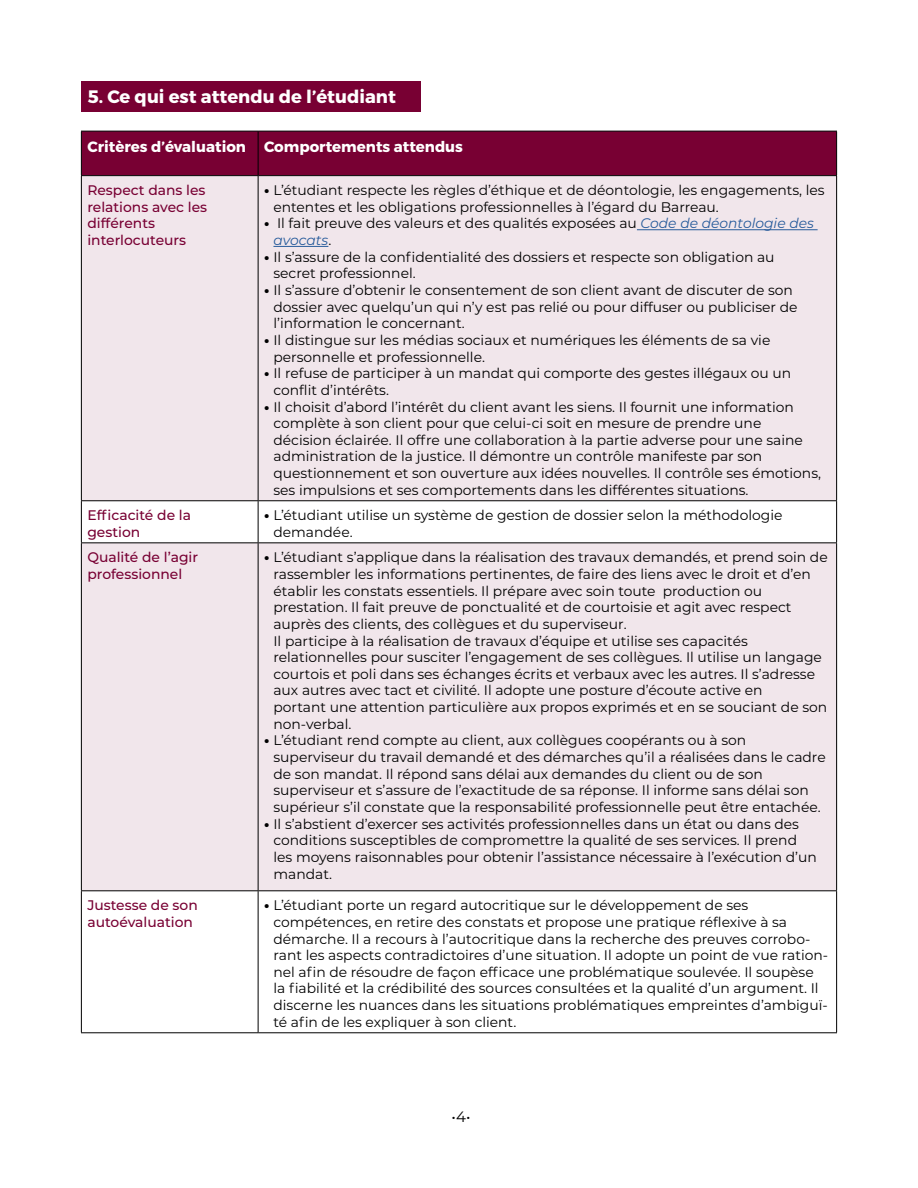
<style>
.page{position:relative;width:918px;height:1188px;background:#fff}
.page>*{position:absolute;margin:0;border:0;box-sizing:border-box;transform-origin:0 0}
.Intertitre_2{font:700 18px "Montserrat";color:#fff}
.t1{font:700 15px "Montserrat";color:#fff}
.t2{font:15px "Montserrat";color:#000}
.t3{font:13.8px/16.6px "Montserrat";color:#000}
.t4{font:500 13.8px/16.6px "Montserrat";color:#780033}
.s1{font-weight:800}
.s2{font-style:italic;color:#275b9b}
</style>
<div class="page">
<div style="left:81px;top:81px;width:339px;height:30px;background:#780033"></div>
<div style="left:82px;top:132px;width:754px;height:43px;background:#780033"></div>
<div style="left:82px;top:176px;width:754px;height:714px;background:#f1e6eb"></div>
<hr style="left:81px;top:131px;width:177px;height:1px;background:#000">
<hr style="left:81px;top:131px;width:1px;height:44px;background:#000">
<hr style="left:258px;top:131px;width:579px;height:1px;background:#000">
<hr style="left:258px;top:131px;width:1px;height:44px;background:#000">
<hr style="left:836px;top:131px;width:1px;height:44px;background:#000">
<hr style="left:81px;top:175px;width:177px;height:1px;background:#000">
<hr style="left:81px;top:176px;width:1px;height:324px;background:#000">
<hr style="left:258px;top:175px;width:579px;height:1px;background:#000">
<hr style="left:258px;top:176px;width:1px;height:324px;background:#000">
<hr style="left:836px;top:176px;width:1px;height:324px;background:#000">
<hr style="left:81px;top:500px;width:177px;height:1px;background:#000">
<hr style="left:81px;top:501px;width:1px;height:41px;background:#000">
<hr style="left:258px;top:500px;width:579px;height:1px;background:#000">
<hr style="left:258px;top:501px;width:1px;height:41px;background:#000">
<hr style="left:836px;top:501px;width:1px;height:41px;background:#000">
<hr style="left:81px;top:542px;width:177px;height:1px;background:#000">
<hr style="left:81px;top:543px;width:1px;height:347px;background:#000">
<hr style="left:258px;top:542px;width:579px;height:1px;background:#000">
<hr style="left:258px;top:543px;width:1px;height:347px;background:#000">
<hr style="left:836px;top:543px;width:1px;height:347px;background:#000">
<hr style="left:81px;top:890px;width:177px;height:1px;background:#000">
<hr style="left:81px;top:891px;width:1px;height:141px;background:#000">
<hr style="left:258px;top:890px;width:579px;height:1px;background:#000">
<hr style="left:258px;top:891px;width:1px;height:141px;background:#000">
<hr style="left:836px;top:891px;width:1px;height:141px;background:#000">
<hr style="left:81px;top:1032px;width:177px;height:1px;background:#000">
<hr style="left:258px;top:1032px;width:579px;height:1px;background:#000">
<hr style="left:637px;top:229px;width:181px;height:1px;background:#275b9b">
<hr style="left:273px;top:246px;width:55px;height:1px;background:#275b9b">
<p class="Intertitre_2" style="left:88px;top:86px;width:310px">5. Ce qui est attendu de l’étudiant</p>
<p class="t1" style="left:87px;top:137px;width:160px">Critères d’évaluation</p>
<p class="t1" style="left:264px;top:137px;width:200px">Comportements attendus</p>
<p class="t4" style="left:87px;top:181px;width:121px">Respect dans les relations avec les différents interlocuteurs</p>
<p class="t3" style="left:273px;top:181px;width:553px;text-indent:-9px"><span class="s1">•</span> L’étudiant respecte les règles d’éthique et de déontologie, les engagements, les ententes et les obligations professionnelles à l’égard du Barreau.</p>
<p class="t3" style="left:273px;top:215px;width:542px;text-indent:-9px"><span class="s1">•</span> Il fait preuve des valeurs et des qualités exposées au <span class="s2">Code de déontologie des avocats</span>.</p>
<p class="t3" style="left:273px;top:248px;width:503px;text-indent:-9px"><span class="s1">•</span> Il s’assure de la confidentialité des dossiers et respecte son obligation au secret professionnel.</p>
<p class="t3" style="left:273px;top:281px;width:526px;text-indent:-9px"><span class="s1">•</span> Il s’assure d’obtenir le consentement de son client avant de discuter de son dossier avec quelqu’un qui n’y est pas relié ou pour diffuser ou publiciser de l’information le concernant.</p>
<p class="t3" style="left:273px;top:331px;width:498px;text-indent:-9px"><span class="s1">•</span> Il distingue sur les médias sociaux et numériques les éléments de sa vie personnelle et professionnelle.</p>
<p class="t3" style="left:273px;top:365px;width:519px;text-indent:-9px"><span class="s1">•</span> Il refuse de participer à un mandat qui comporte des gestes illégaux ou un conflit d’intérêts.</p>
<p class="t3" style="left:273px;top:398px;width:549px;text-indent:-9px"><span class="s1">•</span> Il choisit d’abord l’intérêt du client avant les siens. Il fournit une information complète à son client pour que celui-ci soit en mesure de prendre une décision éclairée. Il offre une collaboration à la partie adverse pour une saine administration de la justice. Il démontre un contrôle manifeste par son questionnement et son ouverture aux idées nouvelles. Il contrôle ses émotions, ses impulsions et ses comportements dans les différentes situations.</p>
<p class="t4" style="left:87px;top:506px;width:105px">Efficacité de la</p>
<p class="t4" style="left:87px;top:523px;width:54px">gestion</p>
<p class="t4" style="left:87px;top:549px;width:112px">Qualité de l’agir</p>
<p class="t4" style="left:87px;top:565px;width:96px">professionnel</p>
<p class="t3" style="left:273px;top:506px;width:510px;text-indent:-9px"><span class="s1">•</span> L’étudiant utilise un système de gestion de dossier selon la méthodologie demandée.</p>
<p class="t3" style="left:273px;top:549px;width:556px;text-indent:-9px"><span class="s1">•</span> L’étudiant s’applique dans la réalisation des travaux demandés, et prend soin de rassembler les informations pertinentes, de faire des liens avec le droit et d’en établir les constats essentiels. Il prépare avec soin toute production ou prestation. Il fait preuve de ponctualité et de courtoisie et agit avec respect auprès des clients, des collègues et du superviseur.<br>Il participe à la réalisation de travaux d’équipe et utilise ses capacités relationnelles pour susciter l’engagement de ses collègues. Il utilise un langage courtois et poli dans ses échanges écrits et verbaux avec les autres. Il s’adresse aux autres avec tact et civilité. Il adopte une posture d’écoute active en<br>portant une attention particulière aux propos exprimés et en se souciant de son non-verbal.</p>
<p class="t3" style="left:273px;top:732px;width:554px;text-indent:-9px"><span class="s1">•</span> L’étudiant rend compte au client, aux collègues coopérants ou à son superviseur du travail demandé et des démarches qu’il a réalisées dans le cadre de son mandat. Il répond sans délai aux demandes du client ou de son superviseur et s’assure de l’exactitude de sa réponse. Il informe sans délai son supérieur s’il constate que la responsabilité professionnelle peut être entachée.</p>
<p class="t3" style="left:273px;top:815px;width:545px;text-indent:-9px"><span class="s1">•</span> Il s’abstient d’exercer ses activités professionnelles dans un état ou dans des conditions susceptibles de compromettre la qualité de ses services. Il prend les moyens raisonnables pour obtenir l’assistance nécessaire à l’exécution d’un mandat.</p>
<p class="t4" style="left:87px;top:896px;width:112px">Justesse de son autoévaluation</p>
<p class="t3" style="left:273px;top:897px;width:556px;text-indent:-9px"><span class="s1">•</span> L’étudiant porte un regard autocritique sur le développement de ses compétences, en retire des constats et propose une pratique réflexive à sa démarche. Il a recours à l’autocritique dans la recherche des preuves corrobo&shy;rant les aspects contradictoires d’une situation. Il adopte un point de vue ration&shy;nel afin de résoudre de façon efficace une problématique soulevée. Il soupèse la fiabilité et la crédibilité des sources consultées et la qualité d’un argument. Il discerne les nuances dans les situations problématiques empreintes d’ambiguï&shy;té afin de les expliquer à son client.</p>
<p class="t2" style="left:452px;top:1106px;width:21px">•4•</p>
</div>
